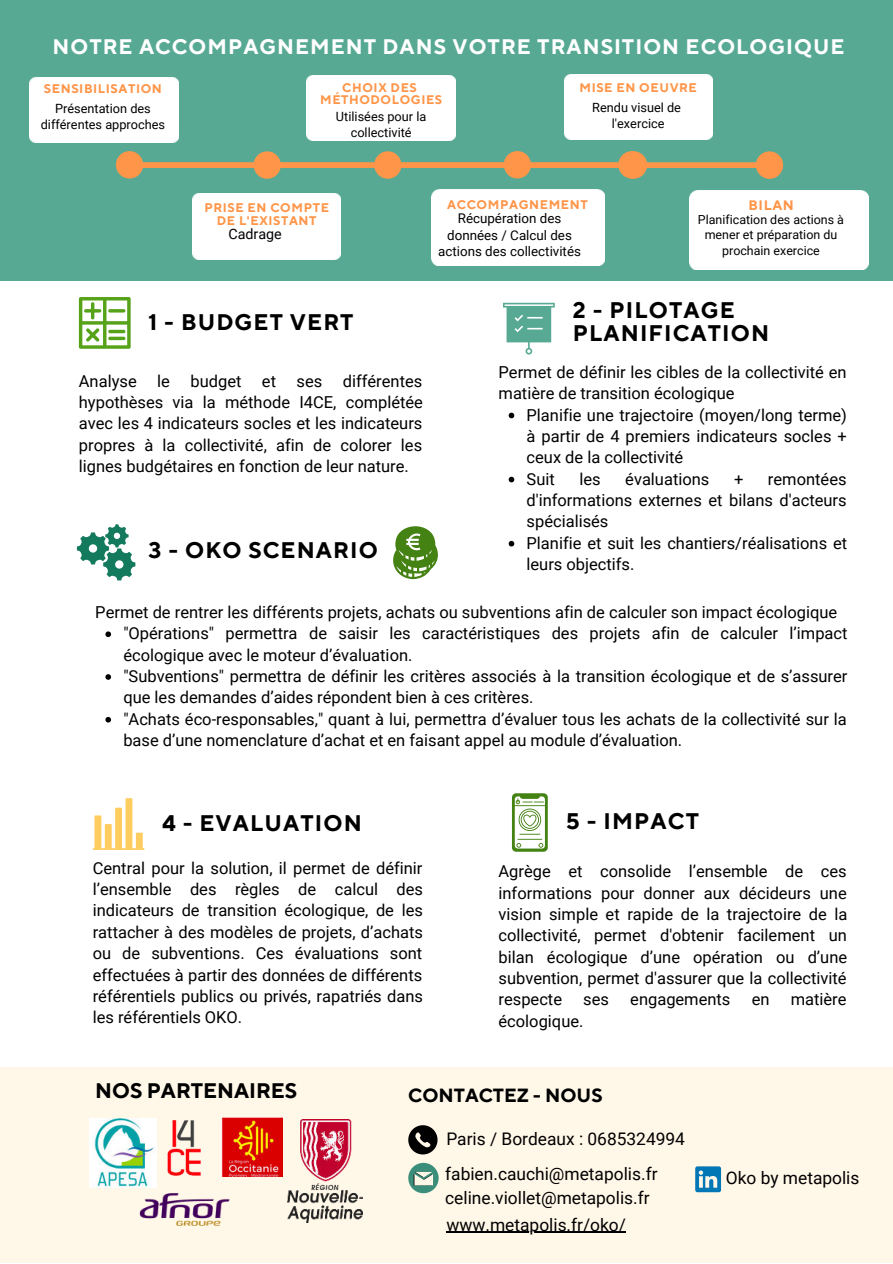
<style>
.page{position:relative;width:893px;height:1264px;background:#fff}
.page>*{position:absolute;margin:0;border:0;box-sizing:border-box;transform-origin:0 0}
.t1{font:700 22.5px/22.5px "TT Norms Pro";letter-spacing:.05em;color:#000}
.t2{font:700 21px "TT Norms Pro";letter-spacing:.05em;color:#fff}
.t3{font:700 21px "TT Norms Pro";color:#000}
.t4{font:700 19.05px "TT Norms Pro";color:#000}
.t5{font:17.4px/23.5px "Roboto";color:#000}
.t6{font:16.5px/21.3px "Roboto";color:#000}
.t7{font:14.25px "Roboto";color:#000}
.t8{font:700 13.65px "TT Norms Pro";letter-spacing:.05em;color:#ff9548}
.t9{font:13.35px/16.6px "Roboto";color:#000;text-align:center}
.t10{font:12.75px/15.9px "Roboto";color:#000;text-align:center}
.t11{font:700 12.45px/12.5px "TT Norms Pro";letter-spacing:.05em;color:#ff9548;text-align:center}
.t12{font:12.45px/15.6px "Roboto";color:#000;text-align:center}
</style>
<div class="page">
<div style="left:0;top:1067px;width:892px;height:195px;background:#fff8e9"></div>
<svg style="left:408px;top:1125px;width:29px;height:29px"></svg>
<svg style="left:408px;top:1162px;width:30px;height:31px"></svg>
<svg style="left:695px;top:1166px;width:26px;height:26px"></svg>
<div style="left:0;top:0;width:892px;height:280px;background:#57a994"></div>
<img style="left:89px;top:1118px;width:68px;height:69px">
<img style="left:155px;top:1119px;width:46px;height:57px">
<img style="left:128px;top:1182px;width:102px;height:44px">
<svg style="left:79px;top:297px;width:52px;height:52px"></svg>
<svg style="left:93px;top:798px;width:51px;height:52px"></svg>
<svg style="left:512px;top:793px;width:35px;height:58px"></svg>
<svg style="left:393px;top:526px;width:45px;height:53px"></svg>
<svg style="left:77px;top:524px;width:58px;height:56px"></svg>
<div style="left:123px;top:162px;width:517px;height:6px;background:#ff9548;border-radius:3px"></div>
<svg style="left:116px;top:151px;width:27px;height:28px"></svg>
<svg style="left:253px;top:151px;width:28px;height:28px"></svg>
<svg style="left:503px;top:151px;width:28px;height:28px"></svg>
<svg style="left:374px;top:151px;width:27px;height:28px"></svg>
<svg style="left:618px;top:151px;width:164px;height:28px"></svg>
<div style="left:192px;top:194px;width:148px;height:65px;background:#fff"></div>
<div style="left:30px;top:77px;width:148px;height:65px;background:#fff"></div>
<div style="left:307px;top:75px;width:148px;height:66px;background:#fff"></div>
<div style="left:431px;top:189px;width:173px;height:77px;background:#fff"></div>
<div style="left:564px;top:74px;width:148px;height:66px;background:#fff"></div>
<div style="left:689px;top:190px;width:179px;height:79px;background:#fff"></div>
<img style="left:222px;top:1117px;width:60px;height:59px">
<svg style="left:503px;top:303px;width:51px;height:51px"></svg>
<img style="left:287px;top:1119px;width:76px;height:103px">
<svg style="left:105px;top:631px;width:6px;height:6px"></svg>
<svg style="left:105px;top:674px;width:6px;height:5px"></svg>
<svg style="left:105px;top:717px;width:6px;height:5px"></svg>
<hr style="left:446px;top:1231px;width:180px;height:1px;background:#000">
<svg style="left:508px;top:412px;width:6px;height:6px"></svg>
<svg style="left:508px;top:477px;width:6px;height:5px"></svg>
<svg style="left:508px;top:541px;width:6px;height:5px"></svg>
<p class="t2" style="left:53px;top:31px;width:793px">NOTRE ACCOMPAGNEMENT DANS VOTRE TRANSITION ECOLOGIQUE</p>
<p class="t11" style="left:44px;top:81px;width:119px">SENSIBILISATION</p>
<p class="t10" style="left:41px;top:100px;width:126px">Présentation des différentes approches</p>
<p class="t11" style="left:320px;top:80px;width:123px">CHOIX DES<br>MÉTHODOLOGIES</p>
<p class="t10" style="left:336px;top:108px;width:92px">Utilisées pour la collectivité</p>
<p class="t11" style="left:579px;top:81px;width:119px">MISE EN OEUVRE</p>
<p class="t10" style="left:592px;top:99px;width:90px">Rendu visuel de l'exercice</p>
<p class="t11" style="left:204px;top:201px;width:126px">PRISE EN COMPTE<br>DE L'EXISTANT</p>
<p class="t7" style="left:228px;top:224px;width:55px">Cadrage</p>
<p class="t11" style="left:447px;top:197px;width:142px">ACCOMPAGNEMENT</p>
<p class="t9" style="left:438px;top:209px;width:144px">Récupération des données / Calcul des actions des collectivités</p>
<p class="t8" style="left:748px;top:195px;width:47px">BILAN</p>
<p class="t12" style="left:698px;top:211px;width:147px">Planification des actions à mener et préparation du prochain exercice</p>
<h1 class="t1" style="left:148px;top:309px;width:206px">1 - BUDGET VERT</h1>
<p class="t6" style="left:79px;top:369px;width:345px;text-align:justify">Analyse le budget et ses différentes hypothèses via la méthode I4CE, complétée avec les 4 indicateurs socles et les indicateurs propres à la collectivité, afin de colorer les lignes budgétaires en fonction de leur nature.</p>
<h1 class="t1" style="left:148px;top:537px;width:231px">3 - OKO SCENARIO</h1>
<h1 class="t1" style="left:572px;top:297px;width:198px">2 - PILOTAGE<br>PLANIFICATION</h1>
<p class="t6" style="left:498px;top:360px;width:349px">Permet de définir les cibles de la collectivité en matière de transition écologique</p>
<p class="t6" style="left:526px;top:403px;width:322px">Planifie une trajectoire (moyen/long terme) à partir de 4 premiers indicateurs socles + ceux de la collectivité<br>Suit</p>
<p class="t6" style="left:526px;top:467px;width:322px;text-indent:241px">remontées d'informations externes et bilans d'acteurs spécialisés<br>Planifie et suit les chantiers/réalisations et leurs objectifs.</p>
<p class="t6" style="left:579px;top:467px;width:23px">les</p>
<p class="t6" style="left:625px;top:467px;width:86px">évaluations</p>
<p class="t6" style="left:734px;top:467px;width:11px">+</p>
<p class="t6" style="left:95px;top:601px;width:743px">Permet de rentrer les différents projets, achats ou subventions afin de calculer son impact écologique</p>
<p class="t6" style="left:123px;top:622px;width:725px">"Opérations" permettra de saisir les caractéristiques des projets afin de calculer l’impact écologique avec le moteur d’évaluation.<br>"Subventions" permettra de définir les critères associés à la transition écologique et de s’assurer que les demandes d’aides répondent bien à ces critères.<br>"Achats éco-responsables," quant à lui, permettra d’évaluer tous les achats de la collectivité sur la base d’une nomenclature d’achat et en faisant appel au module d’évaluation.</p>
<h1 class="t1" style="left:162px;top:810px;width:201px">4 - EVALUATION</h1>
<p class="t6" style="left:93px;top:856px;width:332px;text-align:justify">Central pour la solution, il permet de définir l’ensemble des règles de calcul des indicateurs de transition écologique, de les rattacher à des modèles de projets, d’achats ou de subventions. Ces évaluations sont effectuées à partir des données de différents référentiels publics ou privés, rapatriés dans les référentiels OKO.</p>
<h1 class="t1" style="left:566px;top:808px;width:134px">5 - IMPACT</h1>
<p class="t6" style="left:498px;top:860px;width:350px;text-align:justify">Agrège et consolide l’ensemble de ces informations pour donner aux décideurs une vision simple et rapide de la trajectoire de la collectivité, permet d'obtenir facilement un bilan écologique d’une opération ou d’une subvention, permet d'assurer que la collectivité respecte</p>
<p class="t6" style="left:583px;top:988px;width:27px">ses</p>
<p class="t6" style="left:630px;top:988px;width:102px">engagements</p>
<p class="t6" style="left:751px;top:988px;width:19px">en</p>
<p class="t6" style="left:790px;top:988px;width:57px">matière</p>
<p class="t6" style="left:498px;top:1009px;width:86px">écologique.</p>
<p class="t3" style="left:95px;top:1074px;width:203px">NOS PARTENAIRES</p>
<p class="t4" style="left:408px;top:1080px;width:196px">CONTACTEZ - NOUS</p>
<p class="t5" style="left:446px;top:1126px;width:240px">Paris / Bordeaux : 0685324994</p>
<p class="t5" style="left:445px;top:1161px;width:214px">fabien.cauchi@metapolis.fr celine.viollet@metapolis.fr</p>
<p class="t5" style="left:446px;top:1212px;width:181px">www.metapolis.fr/oko/</p>
<p class="t5" style="left:725px;top:1164px;width:135px">Oko by metapolis</p>
</div>
